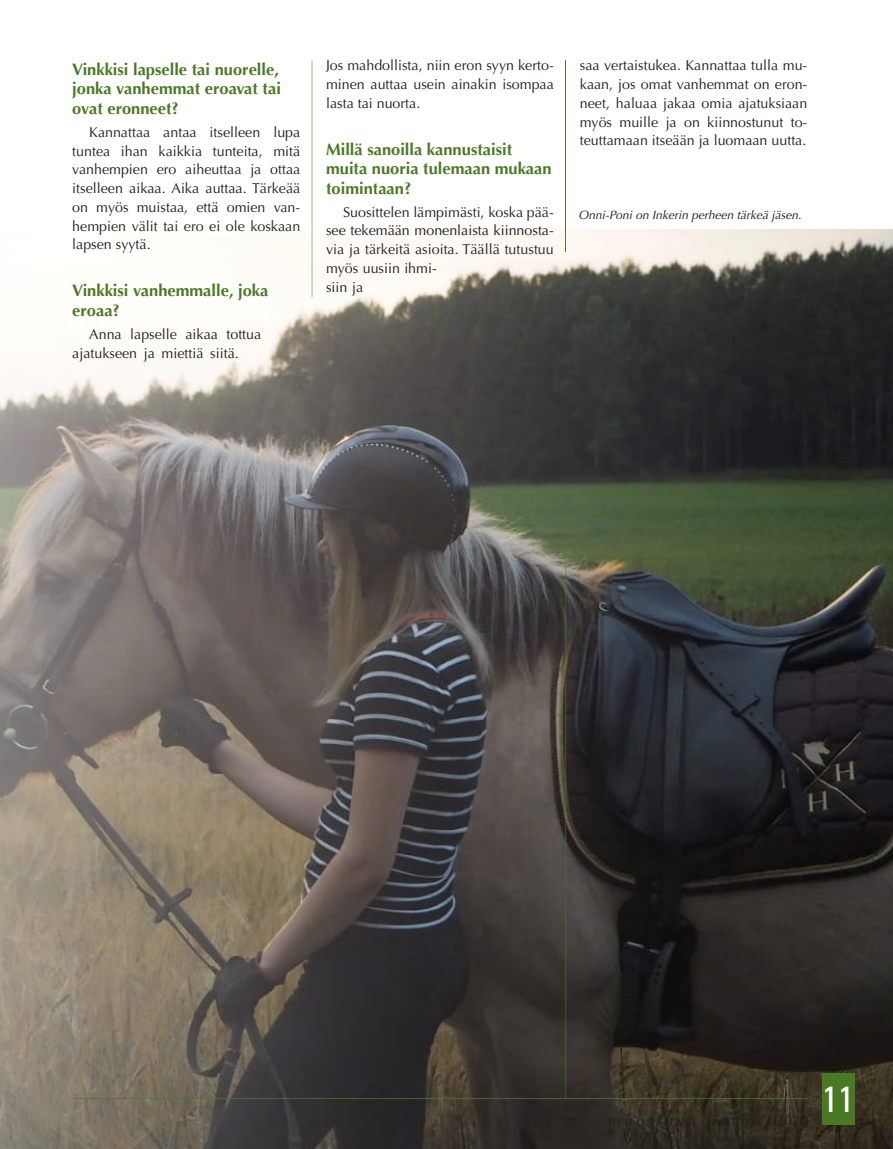
<style>
.page{position:relative;width:893px;height:1149px;background:#fff}
.page>*{position:absolute;margin:0;border:0;box-sizing:border-box;transform-origin:0 0}
.muuttuva{font:condensed 36px "Univers";color:#fff}
.leipiskysymys10-11{font:700 16.5px/19.5px "Optima";color:#4a7923}
.t1{font:14.25px/18.8px "Optima";color:#231f20;text-align:justify}
.kuvateksti{font:italic 12px "Optima";color:#231f20}
</style>
<div class="page">
<img style="left:0;top:229px;width:893px;height:919px">
<hr style="left:72px;top:1096px;width:737px;height:2px;background:#231f20;opacity:.08">
<div style="left:822px;top:1073px;width:32px;height:51px;background:#4a7923"></div>
<hr style="left:565px;top:512px;width:3px;height:588px;background:#231f20;opacity:.08">
<hr style="left:311px;top:59px;width:3px;height:240px;background:#231f20;opacity:.08">
<hr style="left:565px;top:59px;width:3px;height:195px;background:#231f20;opacity:.08">
<p class="leipiskysymys10-11" style="left:72px;top:60px;width:210px">Vinkkisi lapselle tai nuorelle, jonka vanhemmat eroavat tai ovat eronneet?</p>
<p class="t1" style="left:72px;top:123px;width:230px;text-indent:17px">Kannattaa antaa itselleen lupa tuntea ihan kaikkia tunteita, mitä vanhempien ero aiheuttaa ja ottaa itselleen aikaa. Aika auttaa. Tärkeää on myös muistaa, että omien van&shy;hempien välit tai ero ei ole koskaan lapsen syytä.</p>
<p class="leipiskysymys10-11" style="left:72px;top:281px;width:198px">Vinkkisi vanhemmalle, joka eroaa?</p>
<p class="t1" style="left:72px;top:324px;width:191px;text-indent:17px">Anna lapselle aikaa tottua ajatukseen ja miettiä siitä.</p>
<p class="t1" style="left:326px;top:56px;width:229px">Jos mahdollista, niin eron syyn kerto&shy;minen auttaa usein ainakin isompaa lasta tai nuorta.</p>
<p class="leipiskysymys10-11" style="left:326px;top:139px;width:227px">Millä sanoilla kannustaisit muita nuoria tulemaan mukaan toimintaan?</p>
<p class="t1" style="left:326px;top:203px;width:229px;text-align:left;text-indent:17px">Suosittelen lämpimästi, koska pää&shy;see tekemään monenlaista kiinnosta&shy;via ja tärkeitä asioita. Täällä tutustuu myös uusiin ihmi-<br>siin ja</p>
<p class="t1" style="left:580px;top:56px;width:229px">saa vertaistukea. Kannattaa tulla mu&shy;kaan, jos omat vanhemmat on eron&shy;neet, haluaa jakaa omia ajatuksiaan myös muille ja on kiinnostunut to&shy;teuttamaan itseään ja luomaan uutta.</p>
<p class="kuvateksti" style="left:579px;top:208px;width:224px">Onni-Poni on Inkerin perheen tärkeä jäsen.</p>
<p class="muuttuva" style="left:822px;top:1075px;width:33px">11</p>
</div>
